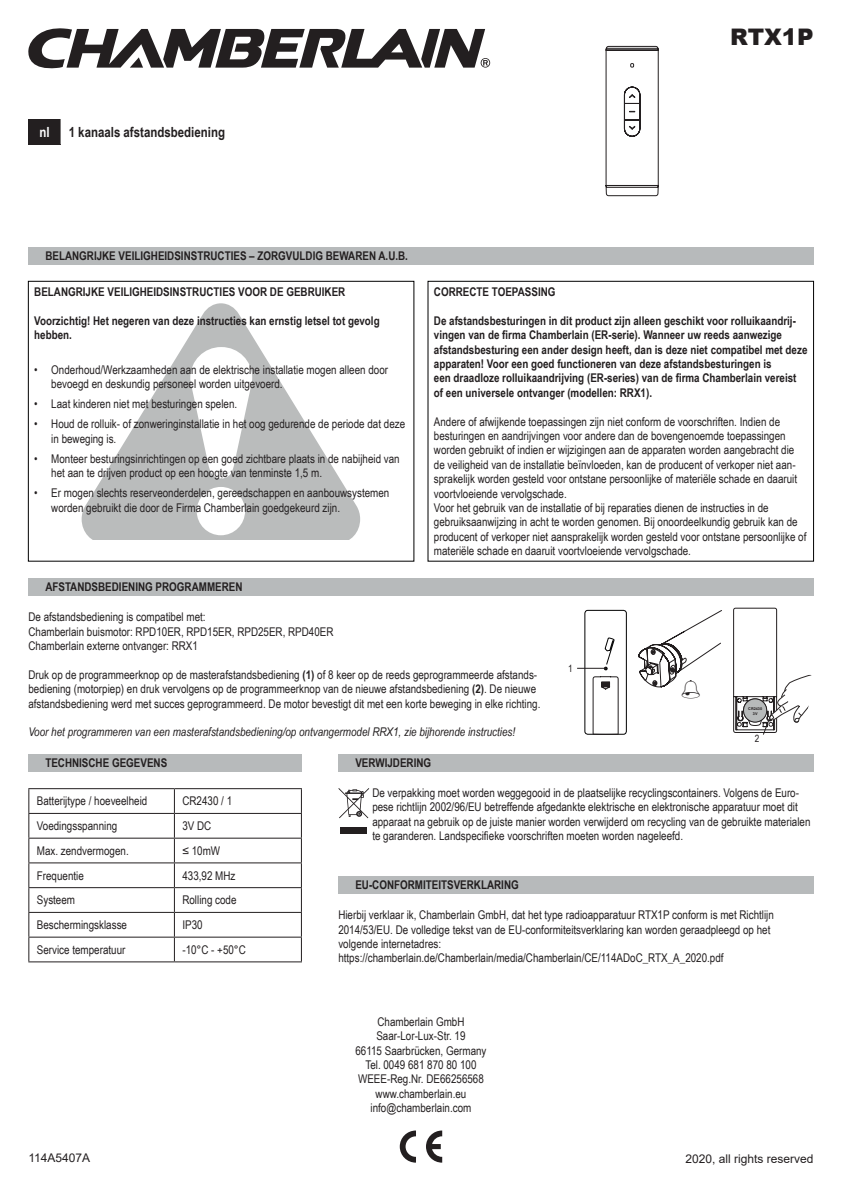
<style>
.page{position:relative;width:842px;height:1191px;background:#fff}
.page>*{position:absolute;margin:0;border:0;box-sizing:border-box;transform-origin:0 0}
.t1{font:900 22.8px "Arial";color:#231f20}
.t2{font:700 14px "Arial Narrow";color:#231f20}
.t3{font:700 14px "Arial Narrow";color:#fff}
.Absatzformat_1{font:12px/14.4px "Arial Narrow";color:#231f20}
.t4{font:700 12px/14.4px "Arial Narrow";color:#231f20}
.t5{font:italic 12px "Arial Narrow";color:#231f20}
.t6{font:12px "Arial";color:#231f20}
.t7{font:10px "Arial Narrow";color:#231f20}
.t8{font:700 3.8px/4.6px "Arial";color:#231f20;text-align:center}
.s1{font-weight:700}
</style>
<div class="page">
<svg style="left:82px;top:303px;width:278px;height:236px;fill:#babcbc"></svg>
<div style="left:197px;top:487px;width:48px;height:48px;background:#fff;border-radius:50%"></div>
<svg style="left:190px;top:347px;width:62px;height:131px"></svg>
<svg style="left:28px;top:28px;width:462px;height:41px"></svg>
<div style="left:28px;top:578px;width:786px;height:17px;background:#b7babb"></div>
<div style="left:28px;top:247px;width:786px;height:17px;background:#b7babb"></div>
<div style="left:28px;top:754px;width:274px;height:17px;background:#b7babb"></div>
<div style="left:338px;top:754px;width:475px;height:17px;background:#b7babb"></div>
<div style="left:338px;top:876px;width:475px;height:17px;background:#b7babb"></div>
<svg style="left:338px;top:788px;width:31px;height:30px"></svg>
<div style="left:341px;top:826px;width:26px;height:7px;background:#231f20"></div>
<div style="left:28px;top:281px;width:386px;height:280px;border:1px solid #000001"></div>
<div style="left:428px;top:281px;width:386px;height:280px;border:1px solid #000001"></div>
<hr style="left:28px;top:788px;width:146px;height:1px;background:#231f20">
<hr style="left:174px;top:788px;width:128px;height:1px;background:#231f20">
<hr style="left:28px;top:813px;width:146px;height:1px;background:#231f20">
<hr style="left:174px;top:813px;width:128px;height:1px;background:#231f20">
<hr style="left:28px;top:837px;width:146px;height:1px;background:#231f20">
<hr style="left:174px;top:837px;width:128px;height:1px;background:#231f20">
<hr style="left:28px;top:862px;width:146px;height:1px;background:#231f20">
<hr style="left:174px;top:862px;width:128px;height:1px;background:#231f20">
<hr style="left:28px;top:887px;width:146px;height:1px;background:#231f20">
<hr style="left:174px;top:887px;width:128px;height:1px;background:#231f20">
<hr style="left:28px;top:912px;width:146px;height:1px;background:#231f20">
<hr style="left:174px;top:912px;width:128px;height:1px;background:#231f20">
<hr style="left:28px;top:936px;width:146px;height:1px;background:#231f20">
<svg style="left:28px;top:789px;width:1px;height:172px"></svg>
<hr style="left:174px;top:936px;width:128px;height:1px;background:#231f20">
<svg style="left:174px;top:789px;width:1px;height:172px"></svg>
<svg style="left:301px;top:789px;width:1px;height:172px"></svg>
<hr style="left:28px;top:961px;width:146px;height:1px;background:#231f20">
<hr style="left:174px;top:961px;width:128px;height:1px;background:#231f20">
<div style="left:28px;top:119px;width:33px;height:25px;background:#231f20"></div>
<svg style="left:400px;top:1130px;width:42px;height:32px"></svg>
<svg style="left:606px;top:45px;width:53px;height:151px"></svg>
<div style="left:585px;top:610px;width:42px;height:124px;border:1px solid #000001;border-radius:3px"></div>
<svg style="left:593px;top:676px;width:25px;height:58px"></svg>
<svg style="left:577px;top:637px;width:38px;height:33px"></svg>
<svg style="left:733px;top:607px;width:79px;height:128px"></svg>
<svg style="left:638px;top:610px;width:84px;height:78px"></svg>
<p class="t3" style="left:40px;top:121px;width:12px">nl</p>
<p class="t2" style="left:69px;top:121px;width:158px">1 kanaals afstandsbediening</p>
<p class="t1" style="left:730px;top:20px;width:85px">RTX1P</p>
<p class="t4" style="left:45px;top:248px;width:364px">BELANGRIJKE VEILIGHEIDSINSTRUCTIES – ZORGVULDIG BEWAREN A.U.B.</p>
<p class="t4" style="left:34px;top:284px;width:313px">BELANGRIJKE VEILIGHEIDSINSTRUCTIES VOOR DE GEBRUIKER</p>
<p class="t4" style="left:34px;top:313px;width:347px">Voorzichtig! Het negeren van deze instructies kan ernstig letsel tot gevolg hebben.</p>
<p class="Absatzformat_1" style="left:51px;top:362px;width:338px;text-indent:-17px">• Onderhoud/Werkzaamheden aan de elektrische installatie mogen alleen door bevoegd en deskundig personeel worden uitgevoerd.</p>
<p class="Absatzformat_1" style="left:34px;top:396px;width:204px">• Laat kinderen niet met besturingen spelen.</p>
<p class="Absatzformat_1" style="left:51px;top:416px;width:355px;text-indent:-17px">• Houd de rolluik- of zonweringinstallatie in het oog gedurende de periode dat deze in beweging is.</p>
<p class="Absatzformat_1" style="left:51px;top:451px;width:350px;text-indent:-17px">• Monteer besturingsinrichtingen op een goed zichtbare plaats in de nabijheid van het aan te drijven product op een hoogte van tenminste 1,5 m.</p>
<p class="Absatzformat_1" style="left:51px;top:485px;width:340px;text-indent:-17px">• Er mogen slechts reserveonderdelen, gereedschappen en aanbouwsystemen worden gebruikt die door de Firma Chamberlain goedgekeurd zijn.</p>
<p class="t4" style="left:45px;top:579px;width:199px">AFSTANDSBEDIENING PROGRAMMEREN</p>
<p class="t4" style="left:434px;top:284px;width:123px">CORRECTE TOEPASSING</p>
<p class="t4" style="left:434px;top:313px;width:375px">De afstandsbesturingen in dit product zijn alleen geschikt voor rolluikaandrij&shy;vingen van de firma Chamberlain (ER-serie). Wanneer uw reeds aanwezige afstandsbesturing een ander design heeft, dan is deze niet compatibel met deze apparaten! Voor een goed functioneren van deze afstandsbesturingen is</p>
<p class="t4" style="left:434px;top:370px;width:364px">een draadloze rolluikaandrijving (ER-series) van de firma Chamberlain vereist of een universele ontvanger (modellen: RRX1).</p>
<p class="Absatzformat_1" style="left:434px;top:414px;width:365px">Andere of afwijkende toepassingen zijn niet conform de voorschriften. Indien de besturingen en aandrijvingen voor andere dan de bovengenoemde toepassingen worden gebruikt of indien er wijzigingen aan de apparaten worden aangebracht die de veiligheid van de installatie beïnvloeden, kan de producent of verkoper niet aan&shy;sprakelijk worden gesteld voor ontstane persoonlijke of materiële schade en daaruit</p>
<p class="Absatzformat_1" style="left:434px;top:486px;width:134px">voortvloeiende vervolgschade.</p>
<p class="Absatzformat_1" style="left:434px;top:500px;width:374px">Voor het gebruik van de installatie of bij reparaties dienen de instructies in de gebruiksaanwijzing in acht te worden genomen. Bij onoordeelkundig gebruik kan de producent of verkoper niet aansprakelijk worden gesteld voor ontstane persoonlijke of</p>
<p class="Absatzformat_1" style="left:434px;top:543px;width:259px">materiële schade en daaruit voortvloeiende vervolgschade.</p>
<p class="Absatzformat_1" style="left:28px;top:609px;width:179px">De afstandsbediening is compatibel met:</p>
<p class="Absatzformat_1" style="left:28px;top:624px;width:307px">Chamberlain buismotor: RPD10ER, RPD15ER, RPD25ER, RPD40ER</p>
<p class="Absatzformat_1" style="left:28px;top:638px;width:171px">Chamberlain externe ontvanger: RRX1</p>
<p class="Absatzformat_1" style="left:28px;top:667px;width:513px">Druk op de programmeerknop op de masterafstandsbediening <span class="s1">(1)</span> of 8 keer op de reeds geprogrammeerde afstands&shy;bediening (motorpiep) en druk vervolgens op de programmeerknop van de nieuwe afstandsbediening <span class="s1">(2)</span>. De nieuwe afstandsbediening werd met succes geprogrammeerd. De motor bevestigt dit met een korte beweging in elke richting.</p>
<p class="t5" style="left:28px;top:724px;width:488px">Voor het programmeren van een masterafstandsbediening/op ontvangermodel RRX1, zie bijhorende instructies!</p>
<p class="t4" style="left:45px;top:755px;width:123px">TECHNISCHE GEGEVENS</p>
<p class="t4" style="left:355px;top:755px;width:77px">VERWIJDERING</p>
<p class="t7" style="left:568px;top:661px;width:6px">1</p>
<p class="t8" style="left:748px;top:707px;width:15px">CR2430<br>3V</p>
<p class="t7" style="left:755px;top:731px;width:6px">2</p>
<p class="Absatzformat_1" style="left:37px;top:793px;width:112px">Batterijtype / hoeveelheid</p>
<p class="Absatzformat_1" style="left:182px;top:793px;width:51px">CR2430 / 1</p>
<p class="Absatzformat_1" style="left:37px;top:818px;width:82px">Voedingsspanning</p>
<p class="Absatzformat_1" style="left:182px;top:818px;width:30px">3V DC</p>
<p class="Absatzformat_1" style="left:37px;top:843px;width:93px">Max. zendvermogen.</p>
<p class="Absatzformat_1" style="left:182px;top:843px;width:39px">≤ 10mW</p>
<p class="Absatzformat_1" style="left:37px;top:867px;width:49px">Frequentie</p>
<p class="Absatzformat_1" style="left:182px;top:867px;width:55px">433,92 MHz</p>
<p class="Absatzformat_1" style="left:37px;top:892px;width:40px">Systeem</p>
<p class="Absatzformat_1" style="left:182px;top:892px;width:56px">Rolling code</p>
<p class="Absatzformat_1" style="left:37px;top:917px;width:92px">Beschermingsklasse</p>
<p class="Absatzformat_1" style="left:182px;top:917px;width:22px">IP30</p>
<p class="Absatzformat_1" style="left:37px;top:942px;width:90px">Service temperatuur</p>
<p class="Absatzformat_1" style="left:182px;top:942px;width:65px">-10°C - +50°C</p>
<p class="Absatzformat_1" style="left:372px;top:785px;width:440px">De verpakking moet worden weggegooid in de plaatselijke recyclingscontainers. Volgens de Euro&shy;pese richtlijn 2002/96/EU betreffende afgedankte elektrische en elektronische apparatuur moet dit apparaat na gebruik op de juiste manier worden verwijderd om recycling van de gebruikte materialen te garanderen. Landspecifieke voorschriften moeten worden nageleefd.</p>
<p class="t4" style="left:355px;top:877px;width:165px">EU-CONFORMITEITSVERKLARING</p>
<p class="Absatzformat_1" style="left:338px;top:907px;width:437px">Hierbij verklaar ik, Chamberlain GmbH, dat het type radioapparatuur RTX1P conform is met Richtlijn<br>2014/53/EU. De volledige tekst van de EU-conformiteitsverklaring kan worden geraadpleegd op het volgende internetadres:</p>
<p class="Absatzformat_1" style="left:338px;top:950px;width:387px">https://chamberlain.de/Chamberlain/media/Chamberlain/CE/114ADoC_RTX_A_2020.pdf</p>
<p class="Absatzformat_1" style="left:377px;top:1013px;width:88px">Chamberlain GmbH</p>
<p class="Absatzformat_1" style="left:376px;top:1028px;width:91px">Saar-Lor-Lux-Str. 19</p>
<p class="Absatzformat_1" style="left:355px;top:1042px;width:133px">66115 Saarbrücken, Germany</p>
<p class="Absatzformat_1" style="left:365px;top:1057px;width:113px">Tel. 0049 681 870 80 100</p>
<p class="Absatzformat_1" style="left:358px;top:1071px;width:127px">WEEE-Reg.Nr. DE66256568</p>
<p class="Absatzformat_1" style="left:376px;top:1085px;width:92px">www.chamberlain.eu</p>
<p class="Absatzformat_1" style="left:371px;top:1100px;width:102px">info@chamberlain.com</p>
<p class="t6" style="left:28px;top:1150px;width:63px">114A5407A</p>
<p class="t6" style="left:685px;top:1150px;width:130px">2020, all rights reserved</p>
</div>
